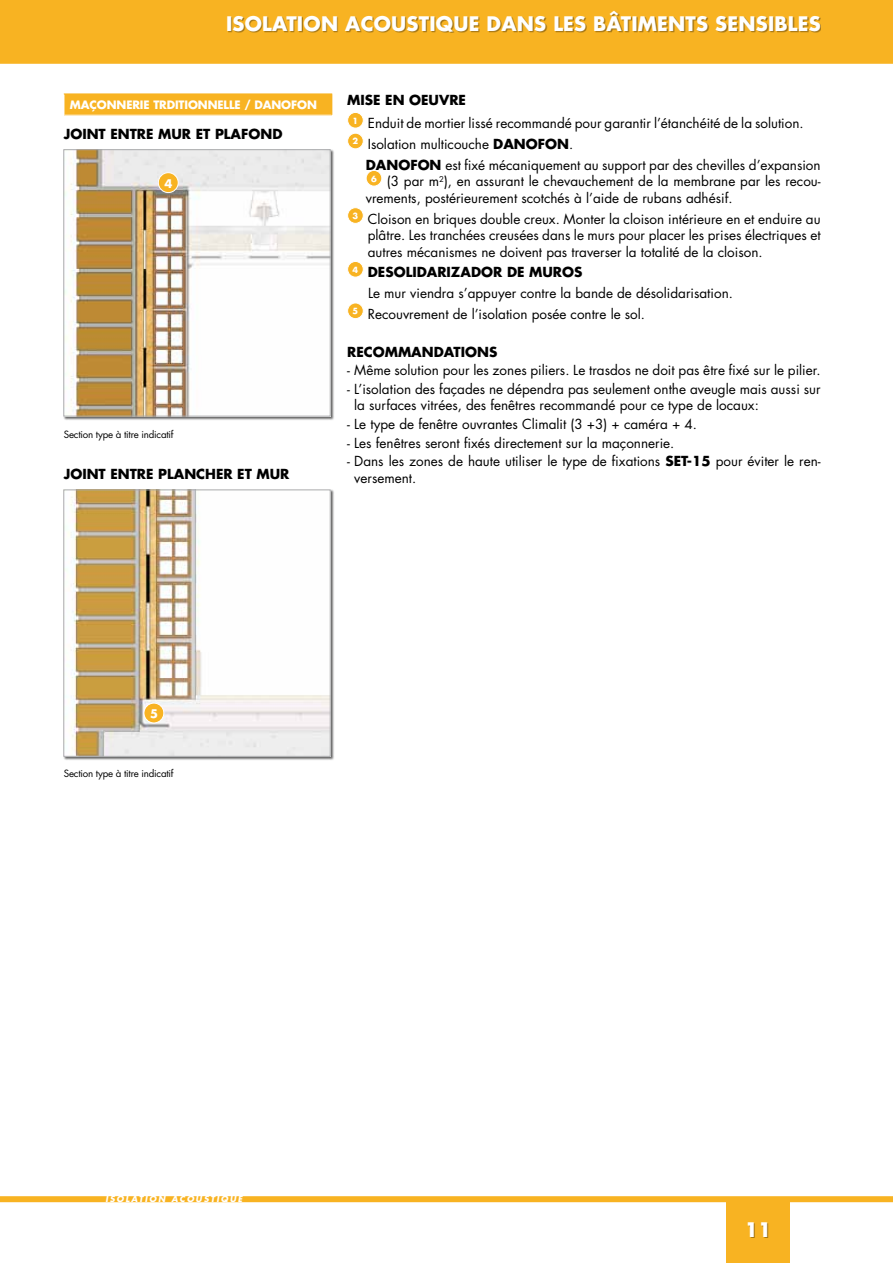
<style>
.page{position:relative;width:893px;height:1263px;background:#fff}
.page>*{position:absolute;margin:0;border:0;box-sizing:border-box;transform-origin:0 0}
.t1{font:700 19.5px "Futura Std";letter-spacing:.01em;color:#fff}
.t2{font:13.5px/16.5px "Futura Std";color:#000}
.t3{font:700 13.5px "Futura Std";color:#000}
.t4{font:700 11.7px "Futura Std";color:#fff}
.t5{font:700 11.25px "Futura Std";letter-spacing:-.01em;color:#fff}
.t6{font:9.75px "Futura Std";letter-spacing:-.02em;color:#000}
.t7{font:italic 700 8.25px "Futura Std";letter-spacing:.2em;color:#fff}
.s1{font-weight:700}
</style>
<div class="page">
<div style="left:726px;top:1199px;width:64px;height:64px;background:#f8b322"></div>
<div style="left:749px;top:1223px;width:19px;height:15px;background:#000;opacity:.35"></div>
<div style="left:0;top:1196px;width:893px;height:6px;background:#f8b322"></div>
<div style="left:348px;top:112px;width:15px;height:16px;background:#f8b322;border-radius:50%"></div>
<div style="left:347px;top:112px;width:17px;height:16px;border:1px solid #fff;border-radius:50%"></div>
<div style="left:348px;top:133px;width:15px;height:16px;background:#f8b322;border-radius:50%"></div>
<div style="left:347px;top:133px;width:17px;height:16px;border:1px solid #fff;border-radius:50%"></div>
<div style="left:366px;top:170px;width:16px;height:16px;background:#f8b322;border-radius:50%"></div>
<div style="left:366px;top:170px;width:16px;height:16px;border:1px solid #fff;border-radius:50%"></div>
<div style="left:348px;top:208px;width:15px;height:15px;background:#f8b322;border-radius:50%"></div>
<div style="left:347px;top:207px;width:17px;height:17px;border:1px solid #fff;border-radius:50%"></div>
<div style="left:348px;top:261px;width:15px;height:16px;background:#f8b322;border-radius:50%"></div>
<div style="left:347px;top:261px;width:17px;height:16px;border:1px solid #fff;border-radius:50%"></div>
<div style="left:348px;top:303px;width:15px;height:16px;background:#f8b322;border-radius:50%"></div>
<div style="left:347px;top:303px;width:17px;height:16px;border:1px solid #fff;border-radius:50%"></div>
<div style="left:0;top:0;width:893px;height:64px;background:#f8b322"></div>
<div style="left:228px;top:11px;width:593px;height:22px;background:#000;opacity:.35"></div>
<div style="left:64px;top:94px;width:268px;height:21px;background:#f8b322"></div>
<svg style="left:64px;top:95px;width:1px;height:20px"></svg>
<div style="left:64px;top:149px;width:271px;height:271px;background:#000;opacity:.6"></div>
<svg style="left:63px;top:149px;width:268px;height:268px"></svg>
<div style="left:158px;top:173px;width:20px;height:20px;background:#f8b322;border-radius:50%"></div>
<div style="left:158px;top:172px;width:21px;height:21px;border:1px solid #fff;border-radius:50%"></div>
<div style="left:64px;top:490px;width:271px;height:271px;background:#000;opacity:.6"></div>
<svg style="left:63px;top:489px;width:268px;height:268px"></svg>
<div style="left:144px;top:703px;width:20px;height:20px;background:#f8b322;border-radius:50%"></div>
<div style="left:144px;top:703px;width:20px;height:20px;border:1px solid #fff;border-radius:50%"></div>
<p class="t1" style="left:226px;top:11px;width:276px">ISOLATION ACOUSTIQUE DANS</p>
<p class="t1" style="left:553px;top:11px;width:12px">LES</p>
<p class="t1" style="left:593px;top:11px;width:14px">BÂTIMENTS</p>
<p class="t1" style="left:715px;top:11px;width:13px">SENSIBLES</p>
<p class="t5" style="left:70px;top:97px;width:20px">MAÇONNERIE</p>
<p class="t5" style="left:153px;top:97px;width:8px">TRDITIONNELLE</p>
<p class="t5" style="left:244px;top:97px;width:74px">/ DANOFON</p>
<p class="t3" style="left:64px;top:125px;width:220px">JOINT ENTRE MUR ET PLAFOND</p>
<p class="t4" style="left:164px;top:176px;width:9px">4</p>
<p class="t6" style="left:64px;top:429px;width:111px">Section type à titre indicatif</p>
<p class="t3" style="left:64px;top:465px;width:227px">JOINT ENTRE PLANCHER ET MUR</p>
<p class="t2" style="left:353px;top:88px;width:453px;line-height:23.7px;text-indent:-5px"><span class="s1">MISE EN OEUVRE<br></span><sup>1</sup> Enduit de mortier lissé recommandé pour garantir l’étanchéité de la solution.</p>
<p class="t2" style="left:366px;top:134px;width:456px;line-height:20.7px;text-indent:-13px"><sup>2</sup> Isolation multicouche <span class="s1">DANOFON</span>.<br><span class="s1">DANOFON</span> est fixé mécaniquement au support par des chevilles d’expansion</p>
<p class="t2" style="left:366px;top:173px;width:456px;text-indent:5px"><sup>6</sup> (3 par m<sup>2</sup>), en assurant le chevauchement de la membrane par les recou&shy;vrements, postérieurement scotchés à l’aide de rubans adhésif.</p>
<p class="t2" style="left:368px;top:211px;width:454px;text-align:justify;text-indent:-15px"><sup>3</sup> Cloison en briques double creux. Monter la cloison intérieure en et enduire au plâtre. Les tranchées creusées dans le murs pour placer les prises électriques et autres mécanismes ne doivent pas traverser la totalité de la cloison.</p>
<p class="t3" style="left:353px;top:263px;width:231px"><sup>4</sup> DESOLIDARIZADOR DE MUROS</p>
<p class="t2" style="left:368px;top:285px;width:366px">Le mur viendra s’appuyer contre la bande de désolidarisation.</p>
<p class="t2" style="left:353px;top:306px;width:294px"><sup>5</sup> Recouvrement de l’isolation posée contre le sol.</p>
<p class="t3" style="left:347px;top:342px;width:152px">RECOMMANDATIONS</p>
<p class="t2" style="left:347px;top:362px;width:475px">- Même solution pour les zones piliers. Le trasdos ne doit pas être fixé sur le pilier.</p>
<p class="t2" style="left:354px;top:381px;width:468px;text-indent:-7px">- L’isolation des façades ne dépendra pas seulement onthe aveugle mais aussi sur la surfaces vitrées, des fenêtres recommandé pour ce type de locaux:</p>
<p class="t2" style="left:347px;top:416px;width:351px">- Le type de fenêtre ouvrantes Climalit (3 +3) + caméra + 4.</p>
<p class="t2" style="left:347px;top:434px;width:329px">- Les fenêtres seront fixés directement sur la maçonnerie.</p>
<p class="t2" style="left:354px;top:453px;width:468px;text-indent:-7px">- Dans les zones de haute utiliser le type de fixations <span class="s1">SET-15</span> pour éviter le ren&shy;versement.</p>
<p class="t4" style="left:150px;top:706px;width:9px">5</p>
<p class="t6" style="left:64px;top:767px;width:111px">Section type à titre indicatif</p>
<p class="t7" style="left:105px;top:1194px;width:138px">ISOLATION ACOUSTIQUE</p>
<p class="t1" style="left:745px;top:1216px;width:28px">11</p>
</div>
